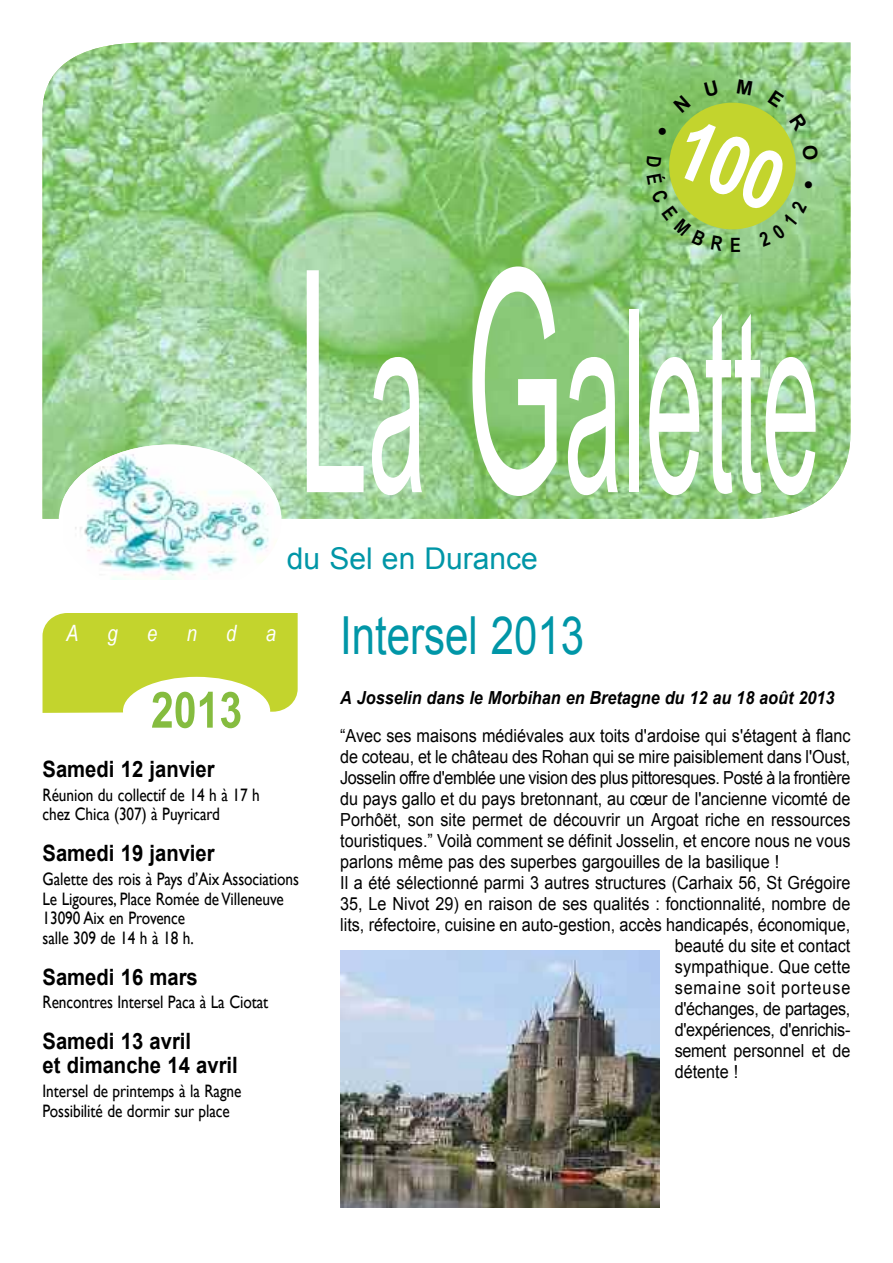
<style>
.page{position:relative;width:893px;height:1263px;background:#fff}
.page>*{position:absolute;margin:0;border:0;box-sizing:border-box;transform-origin:0 0}
.t1{font:255px "Arial Narrow";color:#fff;scale:.5 1}
.t2{font:52.5px "Arial";color:#0096a7;scale:.8 1}
.t3{font:700 49.95px "Arial Narrow";color:#85bc3f}
.t4{font:30px "Arial";color:#0096a7}
.t5{font:700 22.5px/24px "Arial";color:#000;scale:.9 1}
.t6{font:italic 22.5px "Arial Narrow";color:#fff}
.t7{font:700 19.65px "Arial Narrow";color:#000}
.t8{font:18px "Arial";color:#000;scale:.9 1}
.t9{font:18px/19.5px "Gill Sans";letter-spacing:-.005em;color:#000;scale:.85 1}
.t10{font:18px "Arial";letter-spacing:-.02em;color:#000;scale:.9 1}
.t11{font:italic 700 18px "Arial";color:#000;scale:.9 1}
.t12{font:18px "Arial";letter-spacing:.055em;color:#000;scale:.9 1}
.s1{font-size:310.05px}
</style>
<div class="page">
<img style="left:43px;top:43px;width:807px;height:476px">
<div style="left:43px;top:613px;width:255px;height:100px;background:#c3d42d"></div>
<div style="left:123px;top:677px;width:147px;height:68px;background:#fff;border-radius:50%"></div>
<div style="left:59px;top:445px;width:222px;height:151px;background:#fff;border-radius:50%"></div>
<img style="left:64px;top:445px;width:217px;height:135px">
<img style="left:340px;top:951px;width:320px;height:257px">
<svg style="left:646px;top:79px;width:172px;height:172px;background:#a4cd5a"></svg>
<p class="t7" style="left:730px;top:233px;width:12px">e</p>
<h1 class="t1" style="left:298px;top:254px;width:1046px"><span class="s1">L</span>a <span class="s1">G</span>ale te</h1>
<h3 class="t4" style="left:287px;top:542px;width:253px">du Sel en Durance</h3>
<p class="t6" style="left:66px;top:620px;width:14px">A</p>
<p class="t6" style="left:108px;top:620px;width:12px">g</p>
<p class="t6" style="left:147px;top:620px;width:12px">e</p>
<p class="t6" style="left:187px;top:620px;width:12px">n</p>
<p class="t6" style="left:226px;top:620px;width:12px">d</p>
<p class="t6" style="left:266px;top:620px;width:12px">a</p>
<h3 class="t3" style="left:151px;top:681px;width:93px">2013</h3>
<p class="t5" style="left:43px;top:757px;width:193px">Samedi 12 janvier</p>
<p class="t9" style="left:43px;top:785px;width:257px">Réunion du collectif de 14 h à 17 h chez Chica (307) à Puyricard</p>
<p class="t5" style="left:43px;top:841px;width:193px">Samedi 19 janvier</p>
<p class="t9" style="left:43px;top:869px;width:303px">Galette des rois à Pays d’Aix Associations<br>Le Ligoures, Place Romée deVilleneuve<br>13090 Aix en Provence<br>salle 309 de 14 h à 18 h.</p>
<p class="t5" style="left:43px;top:965px;width:174px">Samedi 16 mars</p>
<p class="t9" style="left:43px;top:992px;width:267px">Rencontres Intersel Paca à La Ciotat</p>
<p class="t5" style="left:43px;top:1029px;width:218px">Samedi 13 avril<br>et dimanche 14 avril</p>
<p class="t9" style="left:43px;top:1081px;width:235px">Intersel de printemps à la Ragne<br>Possibilité de dormir sur place</p>
<h2 class="t2" style="left:340px;top:607px;width:306px">Intersel 2013</h2>
<p class="t11" style="left:340px;top:687px;width:551px">A Josselin dans le Morbihan en Bretagne du 12 au 18 août 2013</p>
<p class="t8" style="left:340px;top:725px;width:568px">“Avec ses maisons médiévales aux toits d'ardoise qui s'étagent à flanc</p>
<p class="t8" style="left:340px;top:746px;width:568px">de coteau, et le château des Rohan qui se mire paisiblement dans l'Oust,</p>
<p class="t10" style="left:340px;top:767px;width:568px">Josselin offre d'emblée une vision des plus pittoresques. Posté à la frontière</p>
<p class="t8" style="left:340px;top:788px;width:568px">du pays gallo et du pays bretonnant, au cœur de l'ancienne vicomté de</p>
<p class="t8" style="left:340px;top:809px;width:568px">Porhôët, son site permet de découvrir un Argoat riche en ressources</p>
<p class="t8" style="left:340px;top:830px;width:568px">touristiques.” Voilà comment se définit Josselin, et encore nous ne vous</p>
<p class="t8" style="left:340px;top:851px;width:489px">parlons même pas des superbes gargouilles de la basilique !</p>
<p class="t8" style="left:340px;top:872px;width:568px">Il a été sélectionné parmi 3 autres structures (Carhaix 56, St Grégoire</p>
<p class="t8" style="left:340px;top:893px;width:568px">35, Le Nivot 29) en raison de ses qualités : fonctionnalité, nombre de</p>
<p class="t8" style="left:340px;top:914px;width:568px">lits, réfectoire, cuisine en auto-gestion, accès handicapés, économique,</p>
<p class="t8" style="left:675px;top:935px;width:197px">beauté du site et contact</p>
<p class="t8" style="left:675px;top:956px;width:197px">sympathique. Que cette</p>
<p class="t12" style="left:675px;top:977px;width:197px">semaine soit porteuse</p>
<p class="t8" style="left:675px;top:998px;width:197px">d'échanges, de partages,</p>
<p class="t8" style="left:675px;top:1019px;width:197px">d'expériences, d'enrichis-</p>
<p class="t8" style="left:675px;top:1040px;width:197px">sement personnel et de</p>
<p class="t8" style="left:675px;top:1061px;width:72px">détente !</p>
</div>
